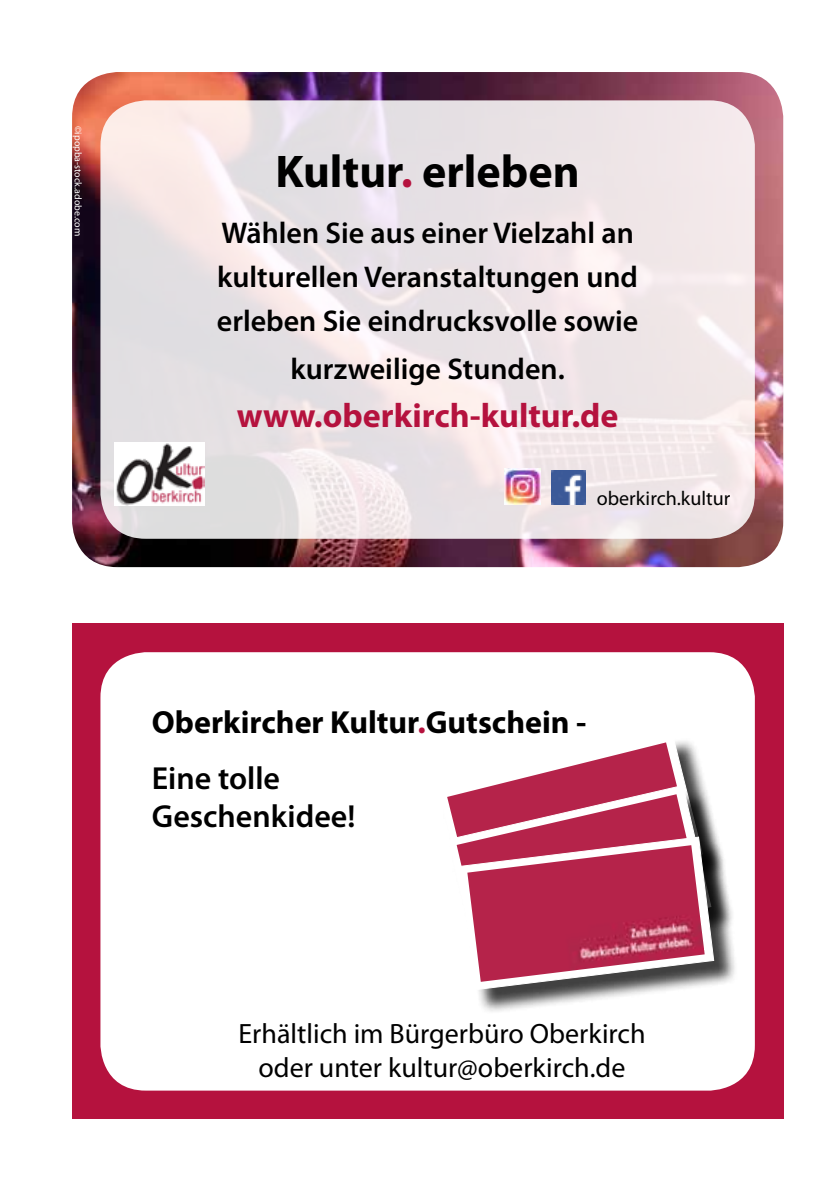
<style>
.page{position:relative;width:840px;height:1191px;background:#fff}
.page>*{position:absolute;margin:0;border:0;box-sizing:border-box;transform-origin:0 0}
.t1{font:700 46px "Myriad Pro";color:#000}
.t2{font:700 34px "Myriad Pro";color:#b5123e}
.t3{font:700 32px/56px "Myriad Pro";color:#000}
.t4{font:600 32px "Myriad Pro";color:#000}
.t5{font:600 30px/44px "Myriad Pro";color:#000}
.t6{font:28px/33.6px "Myriad Pro";color:#000;text-align:center}
.t7{font:20px "Myriad Pro";color:#000}
.t8{font:10px "Myriad Pro";color:#fff}
.s1{color:#b5123e}
.s2{font-weight:600}
</style>
<div class="page">
<div style="left:72px;top:624px;width:710px;height:495px;background:#b5123e"></div>
<img style="left:72px;top:72px;width:710px;height:495px">
<svg style="left:100px;top:100px;width:654px;height:439px;background:#ece4e6"></svg>
<img style="left:115px;top:442px;width:89px;height:63px">
<img style="left:551px;top:471px;width:33px;height:33px">
<img style="left:504px;top:468px;width:36px;height:37px">
<div style="left:100px;top:652px;width:654px;height:438px;background:#fff;border-radius:45px"></div>
<svg style="left:499px;top:741px;width:204px;height:43px"></svg>
<div style="left:450px;top:788px;width:284px;height:196px;background:#000;opacity:.75"></div>
<svg style="left:447px;top:784px;width:264px;height:178px"></svg>
<div style="left:461px;top:839px;width:276px;height:175px;background:#000;opacity:.75"></div>
<svg style="left:458px;top:836px;width:256px;height:155px"></svg>
<p class="t8" style="left:84px;top:126px;width:112px;rotate:90deg">©ipopba-stock.adobe.com</p>
<h1 class="t1" style="left:275px;top:142px;width:305px">Kultur<span class="s1">.</span> erleben</h1>
<p class="t5" style="left:217px;top:210px;width:423px">Wählen Sie aus einer Vielzahl an kulturellen Veranstaltungen und erleben Sie eindrucksvolle sowie</p>
<p class="t5" style="left:290px;top:346px;width:276px">kurzweilige Stunden.</p>
<p class="t2" style="left:237px;top:393px;width:383px">www.oberkirch-kultur.de</p>
<p class="t7" style="left:596px;top:486px;width:135px">oberkirch.kultur</p>
<p class="t3" style="left:152px;top:693px;width:436px">Oberkircher Kultur<span class="s1">.</span>Gutschein -<br><span class="s2">Eine tolle</span></p>
<p class="t4" style="left:152px;top:796px;width:205px">Geschenkidee!</p>
<p class="t6" style="left:238px;top:1016px;width:408px">Erhältlich im Bürgerbüro Oberkirch oder unter kultur@oberkirch.de</p>
</div>
